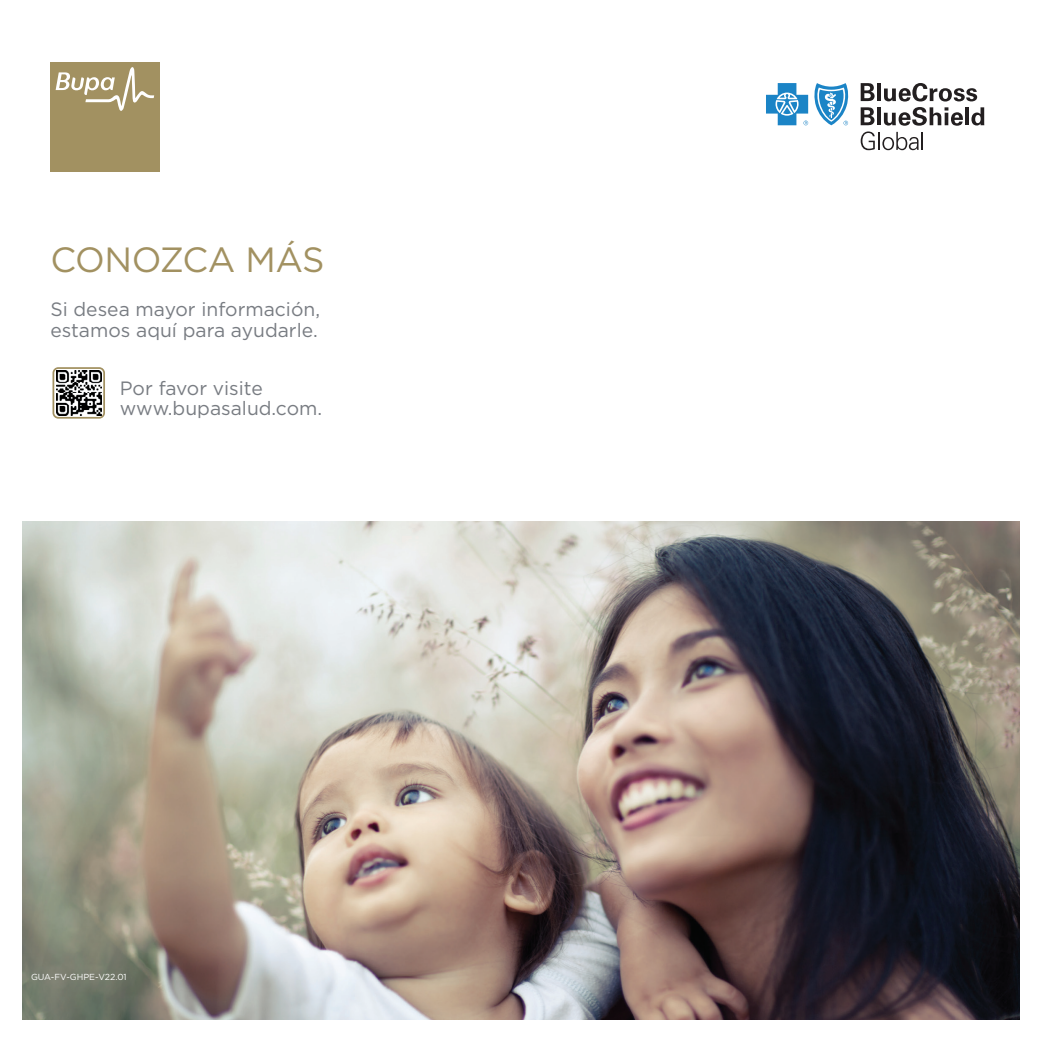
<style>
.page{position:relative;width:1042px;height:1042px;background:#fff}
.page>*{position:absolute;margin:0;border:0;box-sizing:border-box;transform-origin:0 0}
.t1{font:35px "Gotham";letter-spacing:-.015em;color:#a29161}
.t2{font:19.25px/20.7px "Gotham";color:#787c82}
.t3{font:8.75px "Gotham";color:#fff}
</style>
<div class="page">
<img style="left:22px;top:521px;width:997px;height:498px">
<svg style="left:766px;top:83px;width:83px;height:42px"></svg>
<svg style="left:860px;top:83px;width:124px;height:67px"></svg>
<div style="left:50px;top:62px;width:109px;height:109px;background:#a29161"></div>
<svg style="left:56px;top:67px;width:98px;height:44px"></svg>
<img style="left:56px;top:370px;width:45px;height:46px">
<div style="left:53px;top:367px;width:52px;height:52px;border:2px solid #a29161;border-radius:5px"></div>
<h1 class="t1" style="left:50px;top:237px;width:276px">CONOZCA MÁS</h1>
<p class="t2" style="left:50px;top:298px;width:271px">Si desea mayor información, estamos aquí para ayudarle.</p>
<p class="t2" style="left:120px;top:377px;width:204px">Por favor visite www.bupasalud.com.</p>
<p class="t3" style="left:31px;top:971px;width:97px">GUA-FV-GHPE-V22.01</p>
</div>
